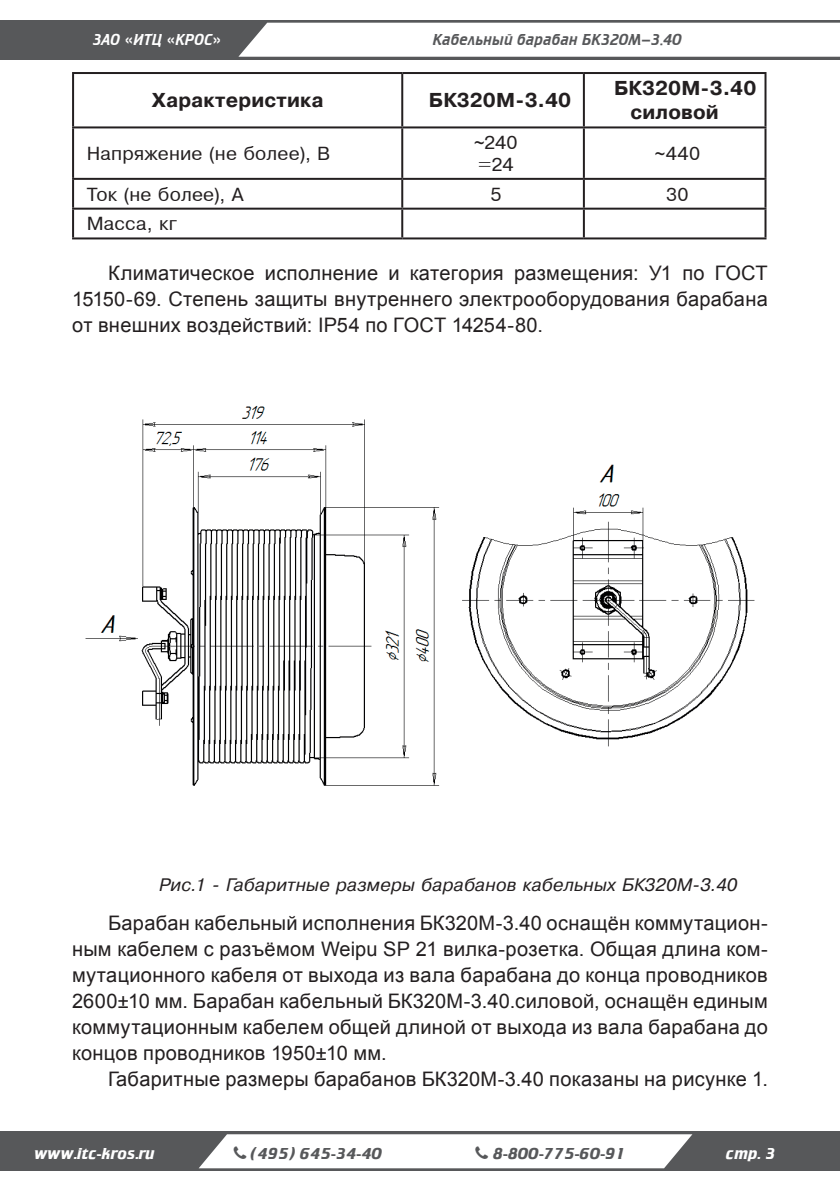
<style>
.page{position:relative;width:840px;height:1191px;background:#fff}
.page>*{position:absolute;margin:0;border:0;box-sizing:border-box;transform-origin:0 0}
.t1{font:20px/26px "Arial";letter-spacing:.015em;color:#231f20;text-align:justify}
.t2{font:20px/24px "Pragmatica Bold Cyrillic";letter-spacing:.01em;color:#231f20}
.t3{font:18px/21.6px "Pragmatica";letter-spacing:.01em;color:#231f20}
.t4{font:18px "Pragmatica Italic Cyrillic";letter-spacing:.01em;color:#231f20}
.t5{font:700 16px "Cricket";color:#57585a}
.t6{font:16px "Cricket";letter-spacing:.005em;color:#57585a}
.t7{font:700 16px "Cricket";color:#fff}
.t8{font:16px "Cricket";letter-spacing:.005em;color:#fff}
.s1{font-family:"Arial"}
</style>
<div class="page">
<div style="left:0;top:20px;width:839px;height:40px;background:#57585a"></div>
<div style="left:238px;top:23px;width:601px;height:34px;background:#fff"></div>
<div style="left:0;top:1131px;width:839px;height:40px;background:#57585a"></div>
<hr style="left:72px;top:72px;width:330px;height:2px;background:#231f20">
<hr style="left:72px;top:74px;width:2px;height:52px;background:#231f20">
<hr style="left:402px;top:72px;width:181px;height:2px;background:#231f20">
<hr style="left:401px;top:74px;width:2px;height:52px;background:#231f20">
<hr style="left:583px;top:72px;width:183px;height:2px;background:#231f20">
<hr style="left:582px;top:74px;width:2px;height:52px;background:#231f20">
<hr style="left:764px;top:74px;width:2px;height:52px;background:#231f20">
<hr style="left:72px;top:126px;width:330px;height:2px;background:#231f20">
<hr style="left:72px;top:128px;width:2px;height:50px;background:#231f20">
<hr style="left:402px;top:126px;width:181px;height:2px;background:#231f20">
<hr style="left:401px;top:128px;width:2px;height:50px;background:#231f20">
<hr style="left:583px;top:126px;width:183px;height:2px;background:#231f20">
<hr style="left:582px;top:128px;width:2px;height:50px;background:#231f20">
<hr style="left:764px;top:128px;width:2px;height:50px;background:#231f20">
<hr style="left:72px;top:178px;width:330px;height:2px;background:#231f20">
<hr style="left:72px;top:180px;width:2px;height:28px;background:#231f20">
<hr style="left:402px;top:178px;width:181px;height:2px;background:#231f20">
<hr style="left:401px;top:180px;width:2px;height:28px;background:#231f20">
<hr style="left:583px;top:178px;width:183px;height:2px;background:#231f20">
<hr style="left:582px;top:180px;width:2px;height:28px;background:#231f20">
<hr style="left:764px;top:180px;width:2px;height:28px;background:#231f20">
<hr style="left:72px;top:208px;width:330px;height:2px;background:#231f20">
<hr style="left:72px;top:210px;width:2px;height:27px;background:#231f20">
<hr style="left:402px;top:208px;width:181px;height:2px;background:#231f20">
<hr style="left:401px;top:210px;width:2px;height:27px;background:#231f20">
<hr style="left:583px;top:208px;width:183px;height:2px;background:#231f20">
<hr style="left:582px;top:210px;width:2px;height:27px;background:#231f20">
<hr style="left:764px;top:210px;width:2px;height:27px;background:#231f20">
<hr style="left:72px;top:237px;width:330px;height:2px;background:#231f20">
<hr style="left:402px;top:237px;width:181px;height:2px;background:#231f20">
<hr style="left:583px;top:237px;width:183px;height:2px;background:#231f20">
<img style="left:85px;top:405px;width:670px;height:381px">
<svg style="left:199px;top:1134px;width:493px;height:34px"></svg>
<p class="t8" style="left:93px;top:31px;width:130px">ЗАО «ИТЦ «КРОС»</p>
<p class="t6" style="left:432px;top:31px;width:250px">Кабельный барабан БК320М-3.40</p>
<p class="t2" style="left:152px;top:89px;width:173px">Характеристика</p>
<p class="t2" style="left:428px;top:89px;width:144px">БК320М-3.40</p>
<p class="t2" style="left:630px;top:77px;width:127px;text-indent:-16px">БК320М-3.40 силовой</p>
<p class="t3" style="left:87px;top:143px;width:245px">Напряжение (не более), В</p>
<p class="t3" style="left:474px;top:132px;width:45px"><span class="s1">~</span>240 =24</p>
<p class="t3" style="left:654px;top:143px;width:47px"><span class="s1">~</span>440</p>
<p class="t3" style="left:87px;top:183px;width:158px">Ток (не более), А</p>
<p class="t3" style="left:490px;top:183px;width:13px">5</p>
<p class="t3" style="left:666px;top:183px;width:24px">30</p>
<p class="t3" style="left:87px;top:213px;width:92px">Масса, кг</p>
<p class="t1" style="left:72px;top:260px;width:697px;text-indent:36px">Климатическое исполнение и категория размещения: У1 по ГОСТ 15150-69. Степень защиты внутреннего электрооборудования барабана от внешних воздействий: IP54 по ГОСТ 14254-80.</p>
<p class="t4" style="left:159px;top:875px;width:579px">Рис.1 - Габаритные размеры барабанов кабельных БК320М-3.40</p>
<p class="t1" style="left:72px;top:910px;width:697px;text-indent:36px">Барабан кабельный исполнения БК320М-3.40 оснащён коммутацион&shy;ным кабелем с разъёмом Weipu SP 21 вилка-розетка. Общая длина ком&shy;мутационного кабеля от выхода из вала барабана до конца проводников 2600±10 мм. Барабан кабельный БК320М-3.40.силовой, оснащён единым коммутационным кабелем общей длиной от выхода из вала барабана до концов проводников 1950±10 мм.</p>
<p class="t1" style="left:108px;top:1066px;width:661px">Габаритные размеры барабанов БК320М-3.40 показаны на рисунке 1.</p>
<p class="t7" style="left:35px;top:1145px;width:122px">www.itc-kros.ru</p>
<p class="t5" style="left:251px;top:1145px;width:133px">(495) 645-34-40</p>
<p class="t5" style="left:492px;top:1145px;width:135px">8-800-775-60-91</p>
<p class="t7" style="left:725px;top:1145px;width:51px">стр. 3</p>
</div>
